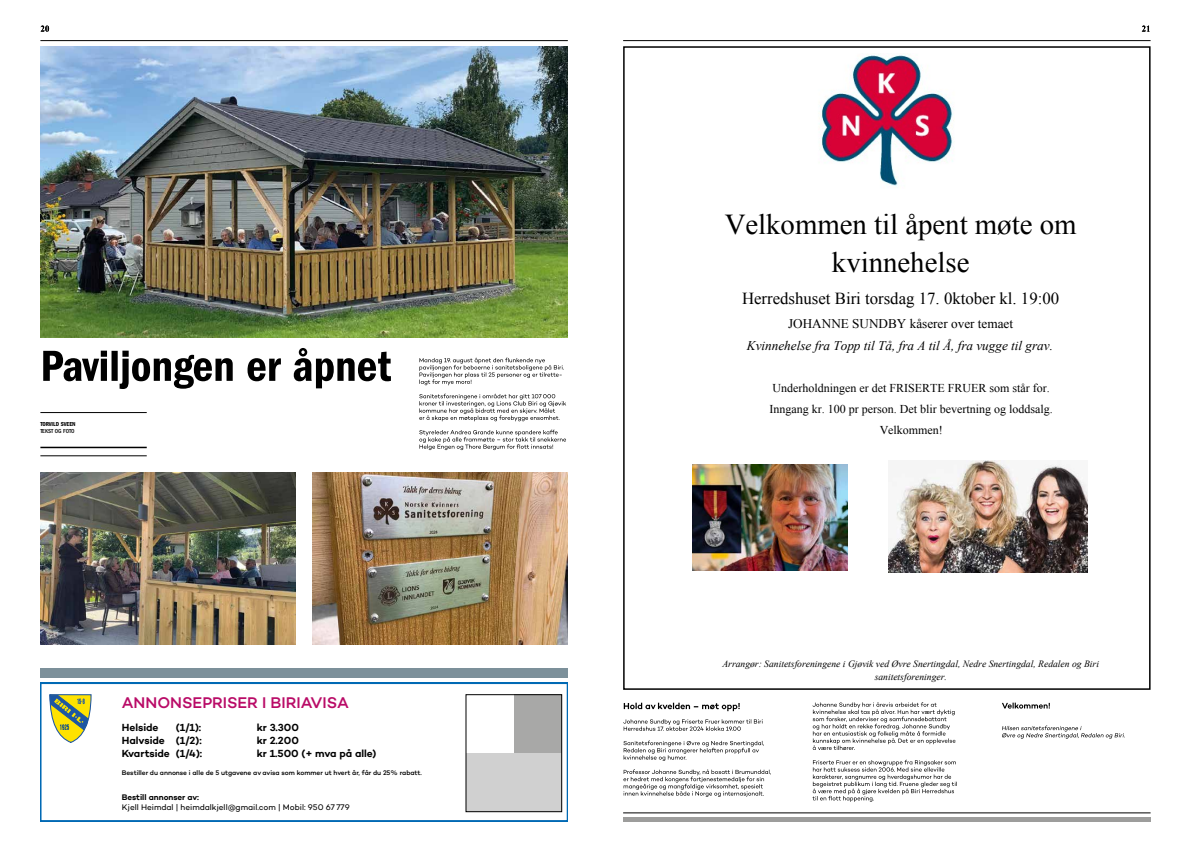
<style>
.page{position:relative;width:1191px;height:851px;background:#fff}
.page>*{position:absolute;margin:0;border:0;box-sizing:border-box;transform-origin:0 0}
.t1{font:28.8px/38px "Times New Roman";color:#000;text-align:center}
.t2{font:16.8px "Times New Roman";color:#000}
.t3{font:500 15.75px "Campton";color:#b90b67}
.t4{font:italic 13.2px "Times New Roman";color:#000}
.t5{font:13.2px "Times New Roman";color:#000}
.t6{font:12px/20.7px "Times New Roman";color:#000;text-align:center}
.t7{font:600 10.5px "Campton";color:#000}
.t8{font:italic 9.6px/12.7px "Times New Roman";color:#000;text-align:center}
.t9{font:8.25px "Campton";color:#000}
.t10{font:600 8.25px "Campton";color:#000}
.t11{font:500 6.75px "Campton";letter-spacing:-.005em;color:#000}
.t12{font:6px "Franklin Gothic LT Pro Cn Dm";color:#000}
.t13{font:500 condensed 6px "Franklin Gothic LT Pro";color:#000}
</style>
<div class="page">
<svg style="left:41px;top:26px;width:8px;height:6px"></svg>
<svg style="left:1141px;top:26px;width:8px;height:6px"></svg>
<hr style="left:40px;top:40px;width:528px;height:1px;background:#000">
<hr style="left:623px;top:40px;width:527px;height:1px;background:#000">
<hr style="left:623px;top:812px;width:527px;height:1px;background:#000">
<div style="left:623px;top:816px;width:527px;height:5px;background:#9d9d9c"></div>
<div style="left:40px;top:668px;width:528px;height:9px;background:#7c909a"></div>
<svg style="left:40px;top:682px;width:528px;height:139px"></svg>
<svg style="left:49px;top:693px;width:43px;height:50px"></svg>
<div style="left:466px;top:753px;width:95px;height:58px;background:#d0d0d0"></div>
<div style="left:514px;top:694px;width:47px;height:59px;background:#a8a8a7"></div>
<div style="left:466px;top:694px;width:96px;height:117px;border:1px solid #000"></div>
<img style="left:820px;top:53px;width:134px;height:134px">
<img style="left:692px;top:464px;width:155px;height:106px">
<img style="left:888px;top:460px;width:199px;height:112px">
<div style="left:623px;top:46px;width:527px;height:643px;border:2px solid #000"></div>
<svg style="left:623px;top:769px;width:148px;height:27px"></svg>
<svg style="left:623px;top:740px;width:141px;height:20px"></svg>
<svg style="left:623px;top:719px;width:139px;height:11px"></svg>
<svg style="left:624px;top:702px;width:115px;height:9px"></svg>
<svg style="left:812px;top:759px;width:145px;height:42px"></svg>
<svg style="left:812px;top:702px;width:143px;height:47px"></svg>
<svg style="left:1002px;top:725px;width:122px;height:13px"></svg>
<svg style="left:1002px;top:702px;width:48px;height:6px"></svg>
<svg style="left:419px;top:429px;width:147px;height:21px"></svg>
<svg style="left:419px;top:393px;width:147px;height:28px"></svg>
<svg style="left:419px;top:357px;width:145px;height:28px"></svg>
<img style="left:40px;top:46px;width:528px;height:292px">
<img style="left:40px;top:472px;width:255px;height:172px">
<img style="left:313px;top:472px;width:255px;height:172px">
<svg style="left:43px;top:348px;width:348px;height:41px"></svg>
<hr style="left:40px;top:412px;width:107px;height:1px;background:#000">
<hr style="left:40px;top:446px;width:107px;height:2px;background:#000">
<hr style="left:40px;top:455px;width:107px;height:1px;background:#000">
<p class="t12" style="left:40px;top:420px;width:37px">TORVILD SVEEN</p>
<p class="t13" style="left:40px;top:428px;width:35px">TEKST OG FOTO</p>
<h3 class="t3" style="left:122px;top:696px;width:228px">ANNONSEPRISER I BIRIAVISA</h3>
<p class="t7" style="left:122px;top:723px;width:38px">Helside</p>
<p class="t7" style="left:176px;top:723px;width:27px">(1/1):</p>
<p class="t7" style="left:257px;top:723px;width:44px">kr 3.300</p>
<p class="t7" style="left:122px;top:736px;width:81px">Halvside (1/2):</p>
<p class="t7" style="left:257px;top:736px;width:44px">kr 2.200</p>
<p class="t7" style="left:122px;top:748px;width:82px">Kvartside (1/4):</p>
<p class="t7" style="left:257px;top:748px;width:121px">kr 1.500 (+ mva på alle)</p>
<p class="t11" style="left:122px;top:769px;width:302px">Bestiller du annonse i alle de 5 utgavene av avisa som kommer ut hvert år, får du 25% rabatt.</p>
<p class="t10" style="left:122px;top:793px;width:79px">Bestill annonser av:</p>
<p class="t9" style="left:122px;top:803px;width:229px">Kjell Heimdal | heimdalkjell@gmail.com | Mobil: 950 67 779</p>
<h1 class="t1" style="left:724px;top:208px;width:353px">Velkommen til åpent møte om kvinnehelse</h1>
<h2 class="t2" style="left:742px;top:292px;width:319px">Herredshuset Biri torsdag 17. 0ktober kl. 19:00</h2>
<p class="t5" style="left:788px;top:319px;width:226px">JOHANNE SUNDBY kåserer over temaet</p>
<p class="t4" style="left:747px;top:339px;width:307px">Kvinnehelse fra Topp til Tå, fra A til Å, fra vugge til grav.</p>
<p class="t6" style="left:769px;top:379px;width:285px">Underholdningen er det FRISERTE FRUER som står for.<br>Inngang kr. 100 pr person. Det blir bevertning og loddsalg.<br>Velkommen!</p>
<p class="t8" style="left:722px;top:657px;width:378px">Arrangør: Sanitetsforeningene i Gjøvik ved Øvre Snertingdal, Nedre Snertingdal, Redalen og Biri sanitetsforeninger.</p>
</div>
